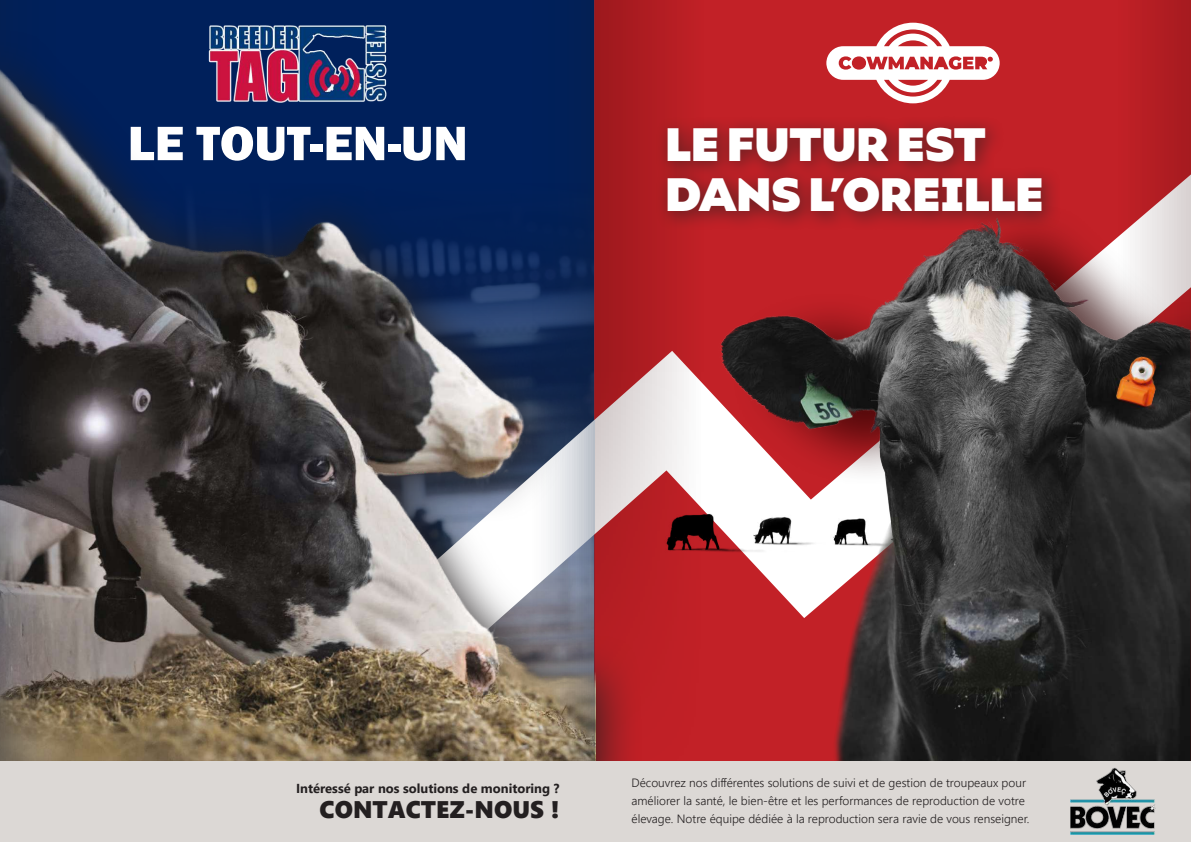
<style>
.page{position:relative;width:1191px;height:842px;background:#fff}
.page>*{position:absolute;margin:0;border:0;box-sizing:border-box;transform-origin:0 0}
.t1{font:800 50px "Franklin Gothic";color:#fff}
.t2{font:800 46.8px/50px "Ariana Pro";letter-spacing:-.01em;color:#fff}
.t3{font:24px "Segoe UI Black";color:#231f20}
.t4{font:700 13px "Segoe UI";color:#231f20}
.t5{font:300 12px/18px "Segoe UI";color:#231f20}
</style>
<div class="page">
<svg style="left:595px;top:0;width:596px;height:842px;background:#bc2429"></svg>
<img style="left:647px;top:211px;width:543px;height:550px">
<svg style="left:826px;top:23px;width:173px;height:80px"></svg>
<div style="left:655px;top:115px;width:406px;height:116px;background:#231f20;opacity:.6"></div>
<img style="left:1105px;top:347px;width:72px;height:71px">
<svg style="left:595px;top:30px;width:46px;height:731px;background:#b0393d"></svg>
<img style="left:0;top:0;width:595px;height:761px">
<div style="left:0;top:761px;width:1190px;height:81px;background:#dcd8d5"></div>
<img style="left:1070px;top:767px;width:85px;height:67px">
<h1 class="t1" style="left:128px;top:111px;width:341px">LE TOUT-EN-UN</h1>
<h2 class="t2" style="left:665px;top:114px;width:380px">LE FUTUR EST<br>DANS L’OREILLE</h2>
<p class="t4" style="left:296px;top:776px;width:265px">Intéressé par nos solutions de monitoring ?</p>
<h3 class="t3" style="left:319px;top:792px;width:241px">CONTACTEZ-NOUS !</h3>
<p class="t5" style="left:631px;top:772px;width:399px">Découvrez nos différentes solutions de suivi et de gestion de troupeaux pour améliorer la santé, le bien-être et les performances de reproduction de votre élevage. Notre équipe dédiée à la reproduction sera ravie de vous renseigner.</p>
</div>
